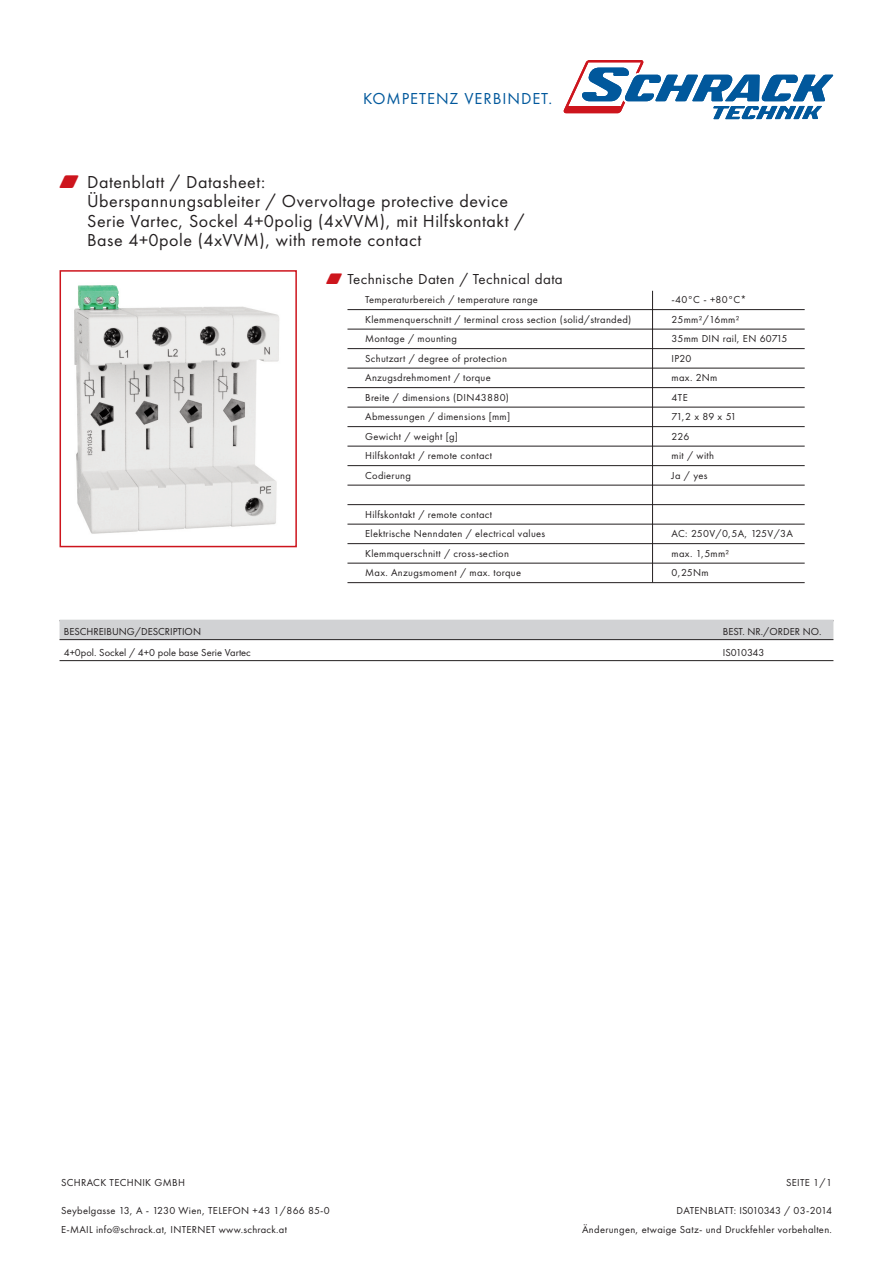
<style>
.page{position:relative;width:893px;height:1263px;background:#fff}
.page>*{position:absolute;margin:0;border:0;box-sizing:border-box;transform-origin:0 0}
.t1{font:18px/19.5px "Futura PT";letter-spacing:.03em;color:#231f20}
.t2{font:16.5px "Futura PT";letter-spacing:.055em;color:#01589c}
.t3{font:15px "Futura PT";letter-spacing:.03em;color:#231f20}
.t4{font:10.5px/19.5px "Futura PT";letter-spacing:.03em;color:#231f20}
.t5{font:10.5px "Futura PT";color:#231f20}
.s1{font-family:"Zopf Rautbots 2";color:#cd151d}
</style>
<div class="page">
<svg style="left:564px;top:60px;width:269px;height:59px"></svg>
<hr style="left:347px;top:309px;width:458px;height:1px;background:#231f20">
<hr style="left:347px;top:329px;width:458px;height:1px;background:#231f20">
<hr style="left:347px;top:348px;width:458px;height:1px;background:#231f20">
<hr style="left:347px;top:368px;width:458px;height:1px;background:#231f20">
<hr style="left:347px;top:387px;width:458px;height:1px;background:#231f20">
<hr style="left:347px;top:407px;width:458px;height:1px;background:#231f20">
<hr style="left:347px;top:426px;width:458px;height:1px;background:#231f20">
<hr style="left:347px;top:446px;width:458px;height:1px;background:#231f20">
<hr style="left:347px;top:465px;width:458px;height:1px;background:#231f20">
<hr style="left:347px;top:485px;width:458px;height:1px;background:#231f20">
<hr style="left:347px;top:504px;width:458px;height:1px;background:#231f20">
<hr style="left:347px;top:524px;width:458px;height:1px;background:#231f20">
<hr style="left:347px;top:543px;width:458px;height:1px;background:#231f20">
<hr style="left:347px;top:563px;width:458px;height:1px;background:#231f20">
<hr style="left:347px;top:582px;width:458px;height:1px;background:#231f20">
<hr style="left:652px;top:291px;width:1px;height:292px;background:#231f20">
<div style="left:60px;top:620px;width:773px;height:19px;background:#d1d2d4"></div>
<hr style="left:60px;top:639px;width:773px;height:1px;background:#231f20">
<hr style="left:60px;top:660px;width:773px;height:1px;background:#231f20">
<img style="left:74px;top:285px;width:205px;height:249px">
<div style="left:60px;top:270px;width:237px;height:277px;border:2px solid #cd151d"></div>
<h2 class="t2" style="left:363px;top:92px;width:190px">KOMPETENZ VERBINDET.</h2>
<h1 class="t1" style="left:87px;top:174px;width:439px;text-indent:-28px"><span class="s1">w</span> Datenblatt / Datasheet:<br>Überspannungsableiter / Overvoltage protective device Serie Vartec, Sockel 4+0polig (4xVVM), mit Hilfskontakt / Base 4+0pole (4xVVM), with remote contact</h1>
<h3 class="t3" style="left:326px;top:273px;width:238px"><span class="s1">w</span> Technische Daten / Technical data</h3>
<p class="t4" style="left:365px;top:291px;width:174px">Temperaturbereich / temperature range</p>
<p class="t4" style="left:672px;top:291px;width:76px">-40°C - +80°C*</p>
<p class="t4" style="left:365px;top:310px;width:268px">Klemmenquerschnitt / terminal cross section (solid/stranded)</p>
<p class="t4" style="left:672px;top:310px;width:69px">25mm²/16mm²</p>
<p class="t4" style="left:365px;top:330px;width:93px">Montage / mounting</p>
<p class="t4" style="left:672px;top:330px;width:117px">35mm DIN rail, EN 60715</p>
<p class="t4" style="left:365px;top:349px;width:143px">Schutzart / degree of protection</p>
<p class="t4" style="left:672px;top:349px;width:21px">IP20</p>
<p class="t4" style="left:365px;top:369px;width:127px">Anzugsdrehmoment / torque</p>
<p class="t4" style="left:672px;top:369px;width:47px">max. 2Nm</p>
<p class="t4" style="left:365px;top:388px;width:145px">Breite / dimensions (DIN43880)</p>
<p class="t4" style="left:672px;top:388px;width:18px">4TE</p>
<p class="t4" style="left:365px;top:408px;width:146px">Abmessungen / dimensions [mm]</p>
<p class="t4" style="left:672px;top:408px;width:66px">71,2 x 89 x 51</p>
<p class="t4" style="left:365px;top:427px;width:94px">Gewicht / weight [g]</p>
<p class="t4" style="left:672px;top:427px;width:19px">226</p>
<p class="t4" style="left:365px;top:447px;width:128px">Hilfskontakt / remote contact</p>
<p class="t4" style="left:672px;top:447px;width:44px">mit / with</p>
<p class="t4" style="left:365px;top:466px;width:47px">Codierung</p>
<p class="t4" style="left:672px;top:466px;width:37px">Ja / yes</p>
<p class="t4" style="left:365px;top:505px;width:182px">Hilfskontakt / remote contact<br>Elektrische Nenndaten / electrical values</p>
<p class="t4" style="left:672px;top:525px;width:123px">AC: 250V/0,5A, 125V/3A</p>
<p class="t4" style="left:365px;top:544px;width:145px">Klemmquerschnitt / cross-section</p>
<p class="t4" style="left:672px;top:544px;width:59px">max. 1,5mm²</p>
<p class="t4" style="left:365px;top:564px;width:158px">Max. Anzugsmoment / max. torque</p>
<p class="t4" style="left:672px;top:564px;width:39px">0,25Nm</p>
<p class="t5" style="left:64px;top:627px;width:139px">BESCHREIBUNG/DESCRIPTION</p>
<p class="t5" style="left:723px;top:627px;width:100px">BEST. NR./ORDER NO.</p>
<p class="t5" style="left:64px;top:648px;width:189px">4+0pol. Sockel / 4+0 pole base Serie Vartec</p>
<p class="t5" style="left:723px;top:648px;width:43px">IS010343</p>
<p class="t4" style="left:61px;top:1173px;width:125px">SCHRACK TECHNIK GMBH</p>
<p class="t4" style="left:61px;top:1201px;width:270px">Seybelgasse 13, A - 1230 Wien, TELEFON +43 1/866 85-0<br>E-MAIL info@schrack.at, INTERNET www.schrack.at</p>
<p class="t4" style="left:786px;top:1173px;width:47px">SEITE 1/1</p>
<p class="t4" style="left:582px;top:1201px;width:251px;text-align:right">DATENBLATT: IS010343 / 03-2014<br>Änderungen, etwaige Satz- und Druckfehler vorbehalten.</p>
</div>
